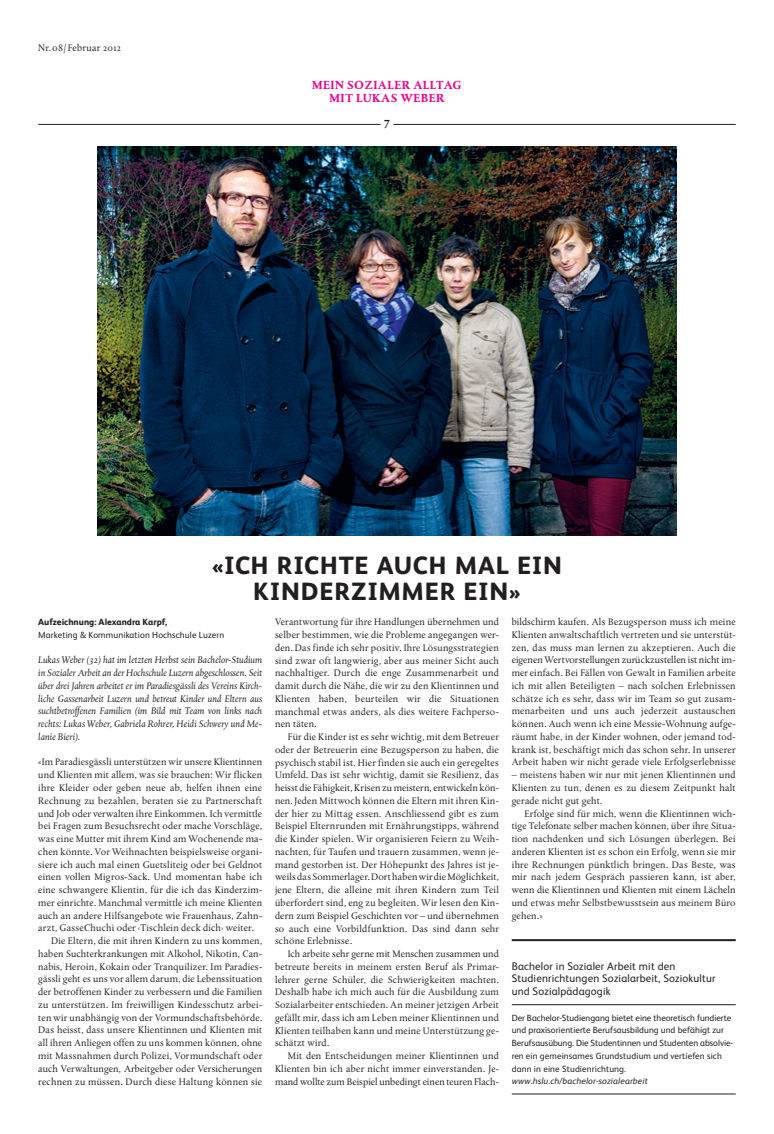
<style>
.page{position:relative;width:774px;height:1134px;background:#fff}
.page>*{position:absolute;margin:0;border:0;box-sizing:border-box;transform-origin:0 0}
.t1{font:800 25px/25.5px "FS Albert";letter-spacing:.035em;color:#231f20;text-align:center}
.t2{font:700 12px/12.8px "Albertina MT Std";letter-spacing:.03em;color:#ed028c;text-align:center}
.t3{font:700 12px "Albertina MT Std";color:#231f20}
.t4{font:11px/12.8px "FS Albert";letter-spacing:.015em;color:#231f20}
.t5{font:10px/12.8px "Albertina MT Std";letter-spacing:.015em;color:#231f20;text-align:justify}
.t6{font:italic 10px/12.8px "Albertina MT Std";letter-spacing:.015em;color:#231f20;text-align:justify}
.t7{font:9px/12.8px "FS Albert";letter-spacing:.005em;color:#231f20}
.t8{font:italic 9px "FS Albert";letter-spacing:.015em;color:#231f20}
.t9{font:800 9px "FS Albert";color:#231f20}
</style>
<div class="page">
<hr style="left:512px;top:939px;width:224px;height:2px;background:#231f20">
<hr style="left:512px;top:1004px;width:224px;height:1px;background:#231f20">
<hr style="left:512px;top:1094px;width:224px;height:1px;background:#231f20">
<hr style="left:38px;top:124px;width:343px;height:1px;background:#231f20">
<hr style="left:393px;top:124px;width:343px;height:1px;background:#231f20">
<img style="left:97px;top:147px;width:579px;height:389px">
<p class="t5" style="left:38px;top:41px;width:85px">Nr.08/ Februar 2012</p>
<p class="t2" style="left:312px;top:79px;width:151px">MEIN SOZIALER ALLTAG<br>MIT LUKAS WEBER</p>
<p class="t3" style="left:384px;top:116px;width:8px">7</p>
<h1 class="t1" style="left:212px;top:551px;width:351px">«ICH RICHTE AUCH MAL EIN<br>KINDERZIMMER EIN»</h1>
<p class="t9" style="left:38px;top:615px;width:130px">AUFZEICHNUNG: ALEXANDRA KARPF,</p>
<p class="t7" style="left:38px;top:628px;width:187px">Marketing &amp; Kommunikation Hochschule Luzern</p>
<p class="t6" style="left:38px;top:654px;width:225px">Lukas Weber (32) hat im letzten Herbst sein Bachelor-Studium in Sozialer Arbeit an der Hochschule Luzern abgeschlossen. Seit über drei Jahren arbeitet er im Paradiesgässli des Vereins Kirch&shy;liche Gassenarbeit Luzern und betreut Kinder und Eltern aus suchtbetroffenen Familien (im Bild mit Team von links nach rechts: Lukas Weber, Gabriela Rohrer, Heidi Schwery und Me&shy;lanie Bieri).</p>
<p class="t5" style="left:38px;top:756px;width:225px">«Im Paradiesgässli unterstützen wir unsere Klientinnen</p>
<p class="t5" style="left:38px;top:769px;width:225px">und Klienten mit allem, was sie brauchen: Wir flicken</p>
<p class="t5" style="left:38px;top:781px;width:225px">ihre Kleider oder geben neue ab, helfen ihnen eine</p>
<p class="t5" style="left:38px;top:794px;width:225px">Rechnung zu bezahlen, beraten sie zu Partnerschaft</p>
<p class="t5" style="left:38px;top:807px;width:225px">und Job oder verwalten ihre Einkommen. Ich vermittle</p>
<p class="t5" style="left:38px;top:820px;width:225px">bei Fragen zum Besuchsrecht oder mache Vorschläge,</p>
<p class="t5" style="left:38px;top:832px;width:225px">was eine Mutter mit ihrem Kind am Wochenende ma-</p>
<p class="t5" style="left:38px;top:845px;width:225px">chen könnte. Vor Weihnachten beispielsweise organi-</p>
<p class="t5" style="left:38px;top:858px;width:225px">siere ich auch mal einen Guetsliteig oder bei Geldnot</p>
<p class="t5" style="left:38px;top:871px;width:225px">einen vollen Migros-Sack. Und momentan habe ich</p>
<p class="t5" style="left:38px;top:883px;width:225px">eine schwangere Klientin, für die ich das Kinderzim-</p>
<p class="t5" style="left:38px;top:896px;width:225px">mer einrichte. Manchmal vermittle ich meine Klienten</p>
<p class="t5" style="left:38px;top:909px;width:225px">auch an andere Hilfsangebote wie Frauenhaus, Zahn-</p>
<p class="t5" style="left:38px;top:922px;width:217px">arzt, GasseChuchi oder ‹Tischlein deck dich› weiter.</p>
<p class="t5" style="left:51px;top:934px;width:213px">Die Eltern, die mit ihren Kindern zu uns kommen,</p>
<p class="t5" style="left:38px;top:947px;width:225px">haben Suchterkrankungen mit Alkohol, Nikotin, Can-</p>
<p class="t5" style="left:38px;top:960px;width:225px">nabis, Heroin, Kokain oder Tranquilizer. Im Paradies-</p>
<p class="t5" style="left:38px;top:973px;width:225px">gässli geht es uns vor allem darum, die Lebenssituation</p>
<p class="t5" style="left:38px;top:986px;width:225px">der betroffenen Kinder zu verbessern und die Familien</p>
<p class="t5" style="left:38px;top:998px;width:225px">zu unterstützen. Im freiwilligen Kindesschutz arbei-</p>
<p class="t5" style="left:38px;top:1011px;width:225px">ten wir unabhängig von der Vormundschaftsbehörde.</p>
<p class="t5" style="left:38px;top:1024px;width:225px">Das heisst, dass unsere Klientinnen und Klienten mit</p>
<p class="t5" style="left:38px;top:1037px;width:225px">all ihren Anliegen offen zu uns kommen können, ohne</p>
<p class="t5" style="left:38px;top:1049px;width:225px">mit Massnahmen durch Polizei, Vormundschaft oder</p>
<p class="t5" style="left:38px;top:1062px;width:225px">auch Verwaltungen, Arbeitgeber oder Versicherungen</p>
<p class="t5" style="left:38px;top:1075px;width:225px">rechnen zu müssen. Durch diese Haltung können sie</p>
<p class="t5" style="left:275px;top:616px;width:225px">Verantwortung für ihre Handlungen übernehmen und selber bestimmen, wie die Probleme angegangen wer&shy;den. Das finde ich sehr positiv. Ihre Lösungsstrategien sind zwar oft langwierig, aber aus meiner Sicht auch nachhaltiger. Durch die enge Zusammenarbeit und damit durch die Nähe, die wir zu den Klientinnen und Klienten haben, beurteilen wir die Situationen manchmal etwas anders, als dies weitere Fachperso&shy;nen täten.</p>
<p class="t5" style="left:275px;top:730px;width:225px;text-indent:13px">Für die Kinder ist es sehr wichtig, mit dem Betreuer oder der Betreuerin eine Bezugsperson zu haben, die psychisch stabil ist. Hier finden sie auch ein geregeltes Umfeld. Das ist sehr wichtig, damit sie Resilienz, das heisst die Fähigkeit, Krisen zu meistern, entwickeln kön&shy;nen. Jeden Mittwoch können die Eltern mit ihren Kin&shy;der hier zu Mittag essen. Anschliessend gibt es zum Beispiel Elternrunden mit Ernährungstipps, während die Kinder spielen. Wir organisieren Feiern zu Weih&shy;nachten, für Taufen und trauern zusammen, wenn je&shy;mand gestorben ist. Der Höhepunkt des Jahres ist je&shy;weils das Sommerlager. Dort haben wir die Möglichkeit, jene Eltern, die alleine mit ihren Kindern zum Teil überfordert sind, eng zu begleiten. Wir lesen den Kin&shy;dern zum Beispiel Geschichten vor – und übernehmen so auch eine Vorbildfunktion. Das sind dann sehr schöne Erlebnisse.</p>
<p class="t5" style="left:275px;top:947px;width:225px;text-indent:13px">Ich arbeite sehr gerne mit Menschen zusammen und betreute bereits in meinem ersten Beruf als Primar&shy;lehrer gerne Schüler, die Schwierigkeiten machten.<br>Deshalb habe ich mich auch für die Ausbildung zum Sozialarbeiter entschieden. An meiner jetzigen Arbeit gefällt mir, dass ich am Leben meiner Klientinnen und Klienten teilhaben kann und meine Unterstützung ge&shy;schätzt wird.</p>
<p class="t5" style="left:275px;top:1049px;width:225px;text-indent:13px">Mit den Entscheidungen meiner Klientinnen und Klienten bin ich aber nicht immer einverstanden. Je&shy;mand wollte zum Beispiel unbedingt einen teuren Flach-</p>
<p class="t5" style="left:512px;top:615px;width:225px">bildschirm kaufen. Als Bezugsperson muss ich meine Klienten anwaltschaftlich vertreten und sie unterstüt&shy;zen, das muss man lernen zu akzeptieren. Auch die eigenen Wertvorstellungen zurückzustellen ist nicht im&shy;mer einfach. Bei Fällen von Gewalt in Familien arbeite ich mit allen Beteiligten – nach solchen Erlebnissen schätze ich es sehr, dass wir im Team so gut zusam&shy;menarbeiten und uns auch jederzeit austauschen können. Auch wenn ich eine Messie-Wohnung aufge&shy;räumt habe, in der Kinder wohnen, oder jemand tod&shy;krank ist, beschäftigt mich das schon sehr. In unserer Arbeit haben wir nicht gerade viele Erfolgserlebnisse</p>
<p class="t5" style="left:512px;top:769px;width:225px">– meistens haben wir nur mit jenen Klientinnen und Klienten zu tun, denen es zu diesem Zeitpunkt halt gerade nicht gut geht.</p>
<p class="t5" style="left:512px;top:807px;width:225px;text-indent:13px">Erfolge sind für mich, wenn die Klientinnen wich&shy;tige Telefonate selber machen können, über ihre Situa&shy;tion nachdenken und sich Lösungen überlegen. Bei anderen Klienten ist es schon ein Erfolg, wenn sie mir ihre Rechnungen pünktlich bringen. Das Beste, was mir nach jedem Gespräch passieren kann, ist aber, wenn die Klientinnen und Klienten mit einem Lächeln und etwas mehr Selbstbewusstsein aus meinem Büro gehen.»</p>
<p class="t4" style="left:512px;top:959px;width:205px">Bachelor in Sozialer Arbeit mit den<br>Studienrichtungen Sozialarbeit, Soziokultur und Sozialpädagogik</p>
<p class="t7" style="left:512px;top:1011px;width:223px">Der Bachelor-Studiengang bietet eine theoretisch fundierte und praxisorientierte Berufsausbildung und befähigt zur Berufsausübung. Die Studentinnen und Studenten absolvie&shy;ren ein gemeinsames Grundstudium und vertiefen sich dann in eine Studienrichtung.</p>
<p class="t8" style="left:512px;top:1075px;width:138px">www.hslu.ch/bachelor-sozialearbeit</p>
</div>
